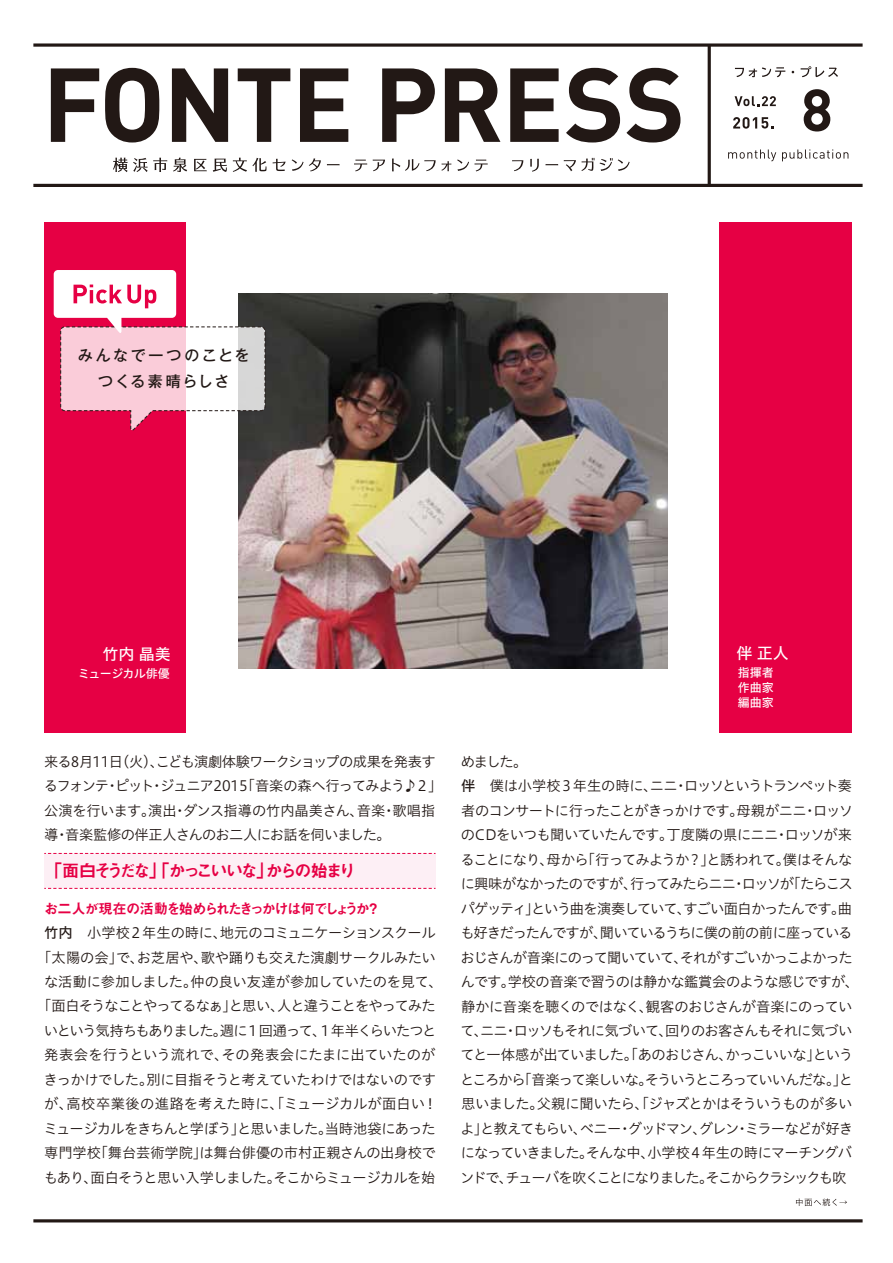
<style>
.page{position:relative;width:893px;height:1263px;background:#fff}
.page>*{position:absolute;margin:0;border:0;box-sizing:border-box;transform-origin:0 0}
.t1{font:17.1px "Midashi Go Pr 5 MB31";letter-spacing:-.17em;color:#e60044}
.t2{font:15.75px "Hiragino UD Sans Std N W5";color:#fff}
.t3{font:500 15px/26.2px "Gothic MB101 Pr 5";letter-spacing:.15em;color:#221815;text-align:center}
.t4{font:14.25px/24.5px "Hiragino UD Sans Std N W3";letter-spacing:-.055em;color:#221815}
.t5{font:14.25px/24.5px "Hiragino UD Sans Std N W3";letter-spacing:-.035em;color:#221815;text-align:center}
.t6{font:14.25px "Midashi Go Pr 5 MB31";letter-spacing:-.115em;color:#e60044}
.t7{font:12px/15px "Hiragino UD Sans Std N W5";letter-spacing:-.005em;color:#fff;text-align:justify}
.t8{font:12px "Hiragino UD Sans Std N W5";letter-spacing:-.05em;color:#fff}
.s1{font-family:"Hiragino UD Sans Std N W5"}
</style>
<div class="page">
<svg style="left:33px;top:43px;width:830px;height:4px;background:#4e4644"></svg>
<hr style="left:33px;top:184px;width:830px;height:3px;background:#221815">
<hr style="left:33px;top:1219px;width:830px;height:3px;background:#221815">
<hr style="left:708px;top:45px;width:3px;height:140px;background:#221815">
<div style="left:44px;top:222px;width:808px;height:510px;background:#e60044"></div>
<svg style="left:51px;top:68px;width:48px;height:74px"></svg>
<svg style="left:105px;top:68px;width:54px;height:74px"></svg>
<svg style="left:172px;top:68px;width:56px;height:74px"></svg>
<svg style="left:238px;top:68px;width:52px;height:74px"></svg>
<svg style="left:300px;top:68px;width:48px;height:74px"></svg>
<svg style="left:382px;top:68px;width:53px;height:74px"></svg>
<svg style="left:445px;top:68px;width:55px;height:74px"></svg>
<svg style="left:510px;top:68px;width:49px;height:74px"></svg>
<svg style="left:566px;top:68px;width:54px;height:74px"></svg>
<svg style="left:626px;top:68px;width:54px;height:74px"></svg>
<svg style="left:735px;top:67px;width:50px;height:10px"></svg>
<svg style="left:801px;top:66px;width:37px;height:11px"></svg>
<svg style="left:733px;top:117px;width:40px;height:12px"></svg>
<div style="left:186px;top:220px;width:533px;height:519px;background:#fff"></div>
<img style="left:239px;top:294px;width:428px;height:374px">
<svg style="left:735px;top:96px;width:41px;height:10px"></svg>
<svg style="left:804px;top:89px;width:26px;height:42px"></svg>
<svg style="left:54px;top:270px;width:212px;height:161px"></svg>
<svg style="left:728px;top:149px;width:48px;height:12px"></svg>
<svg style="left:782px;top:149px;width:66px;height:12px"></svg>
<svg style="left:796px;top:1198px;width:51px;height:8px"></svg>
<svg style="left:113px;top:158px;width:54px;height:14px"></svg>
<svg style="left:173px;top:158px;width:14px;height:14px"></svg>
<svg style="left:194px;top:159px;width:13px;height:12px"></svg>
<svg style="left:213px;top:159px;width:14px;height:13px"></svg>
<svg style="left:233px;top:158px;width:33px;height:14px"></svg>
<svg style="left:273px;top:159px;width:13px;height:12px"></svg>
<svg style="left:292px;top:158px;width:29px;height:14px"></svg>
<svg style="left:327px;top:164px;width:13px;height:1px"></svg>
<svg style="left:354px;top:160px;width:13px;height:11px"></svg>
<svg style="left:373px;top:160px;width:12px;height:11px"></svg>
<svg style="left:392px;top:158px;width:59px;height:13px"></svg>
<svg style="left:457px;top:159px;width:31px;height:12px"></svg>
<svg style="left:512px;top:160px;width:11px;height:11px"></svg>
<svg style="left:530px;top:159px;width:9px;height:13px"></svg>
<svg style="left:545px;top:164px;width:13px;height:1px"></svg>
<svg style="left:564px;top:158px;width:30px;height:13px"></svg>
<svg style="left:600px;top:158px;width:30px;height:13px"></svg>
<div style="left:44px;top:853px;width:391px;height:35px;background:#fdeff5"></div>
<svg style="left:44px;top:853px;width:391px;height:1px"></svg>
<svg style="left:44px;top:888px;width:391px;height:1px"></svg>
<p class="t3" style="left:78px;top:341px;width:173px">みんなで一つのことをつくる素晴らしさ</p>
<p class="t2" style="left:103px;top:642px;width:70px">竹内 晶美</p>
<p class="t8" style="left:78px;top:664px;width:93px">ミュージカル俳優</p>
<p class="t4" style="left:44px;top:748px;width:400px">来る8月11日（火）、こども演劇体験ワークショップの成果を発表するフォンテ・ピット・ジュニア2015「音楽の森へ行ってみよう♪２」公演を行います。演出・ダンス指導の竹内晶美さん、音楽・歌唱指導・音楽監修の伴正人さんのお二人にお話を伺いました。</p>
<p class="t1" style="left:45px;top:857px;width:312px">「面白そうだな」「かっこいいな」からの始まり</p>
<p class="t6" style="left:44px;top:897px;width:338px">お二人が現在の活動を始められたきっかけは何でしょうか？</p>
<p class="t5" style="left:37px;top:920px;width:407px"><span class="s1">竹内</span>　小学校２年生の時に、地元のコミュニケーションスクール「太陽の会」で、お芝居や、歌や踊りも交えた演劇サークルみたいな活動に参加しました。仲の良い友達が参加していたのを見て、「面白そうなことやってるなぁ」と思い、人と違うことをやってみたいという気持ちもありました。週に１回通って、１年半くらいたつと発表会を行うという流れで、その発表会にたまに出ていたのがきっかけでした。別に目指そうと考えていたわけではないのですが、高校卒業後の進路を考えた時に、「ミュージカルが面白い！ミュージカルをきちんと学ぼう」と思いました。当時池袋にあった専門学校「舞台芸術学院」は舞台俳優の市村正親さんの出身校でもあり、面白そうと思い入学しました。そこからミュージカルを始</p>
<p class="t2" style="left:736px;top:640px;width:54px">伴 正人</p>
<p class="t7" style="left:738px;top:664px;width:37px">指揮者作曲家編曲家</p>
<p class="t4" style="left:460px;top:748px;width:401px">めました。<br><span class="s1">伴</span>　僕は小学校３年生の時に、ニニ・ロッソというトランペット奏者のコンサートに行ったことがきっかけです。母親がニニ・ロッソのCDをいつも聞いていたんです。丁度隣の県にニニ・ロッソが来ることになり、母から「行ってみようか？」と誘われて。僕はそんなに興味がなかったのですが、行ってみたらニニ・ロッソが「たらこスパゲッティ」という曲を演奏していて、すごい面白かったんです。曲も好きだったんですが、聞いているうちに僕の前の前に座っているおじさんが音楽にのって聞いていて、それがすごいかっこよかったんです。学校の音楽で習うのは静かな鑑賞会のような感じですが、静かに音楽を聴くのではなく、観客のおじさんが音楽にのっていて、ニニ・ロッソもそれに気づいて、回りのお客さんもそれに気づいてと一体感が出ていました。「あのおじさん、かっこいいな」というところから「音楽って楽しいな。そういうところっていいんだな。」と思いました。父親に聞いたら、「ジャズとかはそういうものが多いよ」と教えてもらい、ベニー・グッドマン、グレン・ミラーなどが好きになっていきました。そんな中、小学校４年生の時にマーチングバンドで、チューバを吹くことになりました。そこからクラシックも吹</p>
</div>
